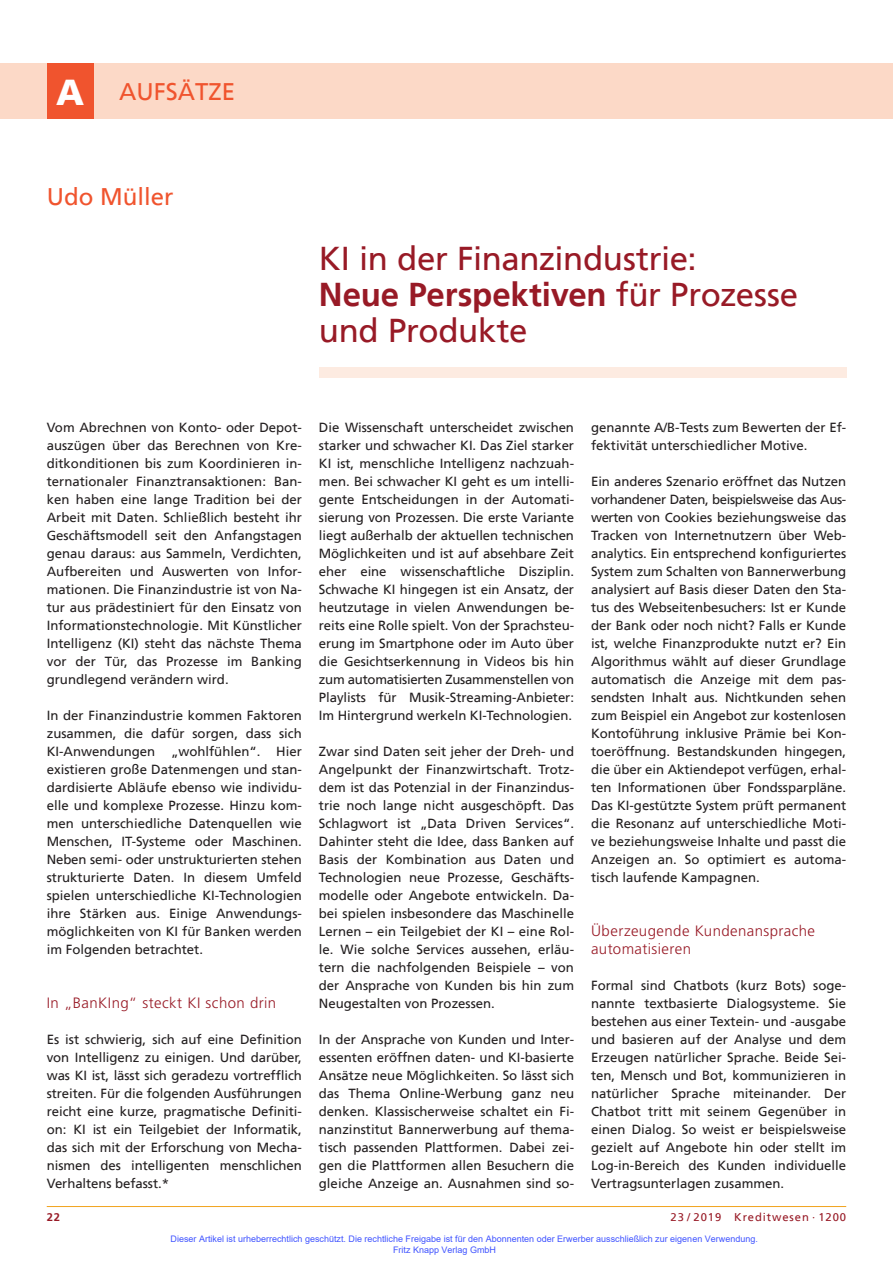
<style>
.page{position:relative;width:893px;height:1263px;background:#fff}
.page>*{position:absolute;margin:0;border:0;box-sizing:border-box;transform-origin:0 0}
.t1{font:33px/36px "Frutiger";letter-spacing:-.01em;color:#981a26}
.t2{font:24px "Frutiger";color:#f0542e}
.t3{font:300 15px/18px "Frutiger";letter-spacing:.03em;color:#981a26}
.t4{font:13.2px/18px "Frutiger";color:#231f20;text-align:justify}
.t5{font:11.25px "Frutiger";letter-spacing:.08em;color:#981a26}
.t6{font:700 11.25px "Frutiger";color:#981a26}
.t7{font:9px/10.8px "Arial";color:#4054ff}
.s1{font-weight:900;font-size:36px;color:#fff}
.s2{font-weight:700}
</style>
<div class="page">
<div style="left:319px;top:368px;width:527px;height:10px;background:#fdebe1"></div>
<hr style="left:47px;top:1206px;width:799px;height:1px;background:#f1a31e">
<div style="left:0;top:64px;width:893px;height:55px;background:#fcd9c7"></div>
<div style="left:47px;top:64px;width:47px;height:55px;background:#f0542e"></div>
<h2 class="t2" style="left:56px;top:81px;width:180px"><span class="s1">A</span> AUFSÄTZE</h2>
<h2 class="t2" style="left:47px;top:186px;width:128px">Udo Müller</h2>
<h1 class="t1" style="left:319px;top:242px;width:481px">KI in der Finanzindustrie:<br><span class="s2">Neue Perspektiven</span> für Prozesse und Produkte</h1>
<p class="t4" style="left:47px;top:419px;width:257px">Vom Abrechnen von Konto- oder Depot&shy;auszügen über das Berechnen von Kre&shy;ditkonditionen bis zum Koordinieren in&shy;ternationaler Finanztransaktionen: Ban&shy;ken haben eine lange Tradition bei der Arbeit mit Daten. Schließlich besteht ihr Geschäftsmodell seit den Anfangstagen genau daraus: aus Sammeln, Verdichten, Aufbereiten und Auswerten von Infor&shy;mationen. Die Finanzindustrie ist von Na&shy;tur aus prädestiniert für den Einsatz von Informationstechnologie. Mit Künstlicher Intelligenz (KI) steht das nächste Thema vor der Tür, das Prozesse im Banking grundlegend verändern wird.</p>
<p class="t4" style="left:47px;top:707px;width:257px">In der Finanzindustrie kommen Faktoren zusammen, die dafür sorgen, dass sich KI-Anwendungen „wohlfühlen“. Hier existieren große Datenmengen und stan&shy;dardisierte Abläufe ebenso wie individu&shy;elle und komplexe Prozesse. Hinzu kom&shy;men unterschiedliche Datenquellen wie Menschen, IT-Systeme oder Maschinen.<br>Neben semi- oder unstrukturierten stehen strukturierte Daten. In diesem Umfeld spielen unterschiedliche KI-Technologien ihre Stärken aus. Einige Anwendungs&shy;möglichkeiten von KI für Banken werden im Folgenden betrachtet.</p>
<p class="t3" style="left:47px;top:994px;width:231px">In „BanKIng“ steckt KI schon drin</p>
<p class="t4" style="left:47px;top:1031px;width:257px">Es ist schwierig, sich auf eine Definition von Intelligenz zu einigen. Und darüber, was KI ist, lässt sich geradezu vortrefflich streiten. Für die folgenden Ausführungen reicht eine kurze, pragmatische Definiti&shy;on: KI ist ein Teilgebiet der Informatik, das sich mit der Erforschung von Mecha&shy;nismen des intelligenten menschlichen Verhaltens befasst.*</p>
<p class="t4" style="left:319px;top:419px;width:257px">Die Wissenschaft unterscheidet zwischen starker und schwacher KI. Das Ziel starker KI ist, menschliche Intelligenz nachzuah&shy;men. Bei schwacher KI geht es um intelli&shy;gente Entscheidungen in der Automati&shy;sierung von Prozessen. Die erste Variante liegt außerhalb der aktuellen technischen Möglichkeiten und ist auf absehbare Zeit eher eine wissenschaftliche Disziplin.<br>Schwache KI hingegen ist ein Ansatz, der heutzutage in vielen Anwendungen be&shy;reits eine Rolle spielt. Von der Sprachsteu&shy;erung im Smartphone oder im Auto über die Gesichtserkennung in Videos bis hin zum automatisierten Zusammenstellen von Playlists für Musik-Streaming-Anbieter:<br>Im Hintergrund werkeln KI-Technologien.</p>
<p class="t4" style="left:319px;top:743px;width:257px">Zwar sind Daten seit jeher der Dreh- und Angelpunkt der Finanzwirtschaft. Trotz&shy;dem ist das Potenzial in der Finanzindus&shy;trie noch lange nicht ausgeschöpft. Das Schlagwort ist „Data Driven Services“.<br>Dahinter steht die Idee, dass Banken auf Basis der Kombination aus Daten und Technologien neue Prozesse, Geschäfts&shy;modelle oder Angebote entwickeln. Da&shy;bei spielen insbesondere das Maschinelle Lernen – ein Teilgebiet der KI – eine Rol&shy;le. Wie solche Services aussehen, erläu&shy;tern die nachfolgenden Beispiele – von der Ansprache von Kunden bis hin zum Neugestalten von Prozessen.</p>
<p class="t4" style="left:319px;top:1031px;width:257px">In der Ansprache von Kunden und Inter&shy;essenten eröffnen daten- und KI-basierte Ansätze neue Möglichkeiten. So lässt sich das Thema Online-Werbung ganz neu denken. Klassischerweise schaltet ein Fi&shy;nanzinstitut Bannerwerbung auf thema&shy;tisch passenden Plattformen. Dabei zei&shy;gen die Plattformen allen Besuchern die gleiche Anzeige an. Ausnahmen sind so-</p>
<p class="t4" style="left:591px;top:419px;width:257px">genannte A/B-Tests zum Bewerten der Ef&shy;fektivität unterschiedlicher Motive.</p>
<p class="t4" style="left:591px;top:473px;width:257px">Ein anderes Szenario eröffnet das Nutzen vorhandener Daten, beispielsweise das Aus&shy;werten von Cookies beziehungsweise das Tracken von Internetnutzern über Web&shy;analytics. Ein entsprechend konfiguriertes System zum Schalten von Bannerwerbung analysiert auf Basis dieser Daten den Sta&shy;tus des Webseitenbesuchers: Ist er Kunde der Bank oder noch nicht? Falls er Kunde ist, welche Finanzprodukte nutzt er? Ein Algorithmus wählt auf dieser Grundlage automatisch die Anzeige mit dem pas&shy;sendsten Inhalt aus. Nichtkunden sehen zum Beispiel ein Angebot zur kostenlosen Kontoführung inklusive Prämie bei Kon&shy;toeröffnung. Bestandskunden hingegen, die über ein Aktiendepot verfügen, erhal&shy;ten Informationen über Fondssparpläne.<br>Das KI-gestützte System prüft permanent die Resonanz auf unterschiedliche Moti&shy;ve beziehungsweise Inhalte und passt die Anzeigen an. So optimiert es automa&shy;tisch laufende Kampagnen.</p>
<p class="t3" style="left:591px;top:922px;width:225px">Überzeugende Kundenansprache automatisieren</p>
<p class="t4" style="left:591px;top:977px;width:257px">Formal sind Chatbots (kurz Bots) soge&shy;nannte textbasierte Dialogsysteme. Sie bestehen aus einer Textein- und -ausgabe und basieren auf der Analyse und dem Erzeugen natürlicher Sprache. Beide Sei&shy;ten, Mensch und Bot, kommunizieren in natürlicher Sprache miteinander. Der Chatbot tritt mit seinem Gegenüber in einen Dialog. So weist er beispielsweise gezielt auf Angebote hin oder stellt im Log-in-Bereich des Kunden individuelle Vertragsunterlagen zusammen.</p>
<p class="t6" style="left:47px;top:1211px;width:15px">22</p>
<p class="t5" style="left:671px;top:1211px;width:177px">23 / 2019 Kreditwesen · 1200</p>
<p class="t7" style="left:393px;top:1233px;width:366px;text-indent:-223px">Dieser Artikel ist urheberrechtlich geschützt. Die rechtliche Freigabe ist für den Abonnenten oder Erwerber ausschließlich zur eigenen Verwendung.<br>Fritz Knapp Verlag GmbH</p>
</div>
